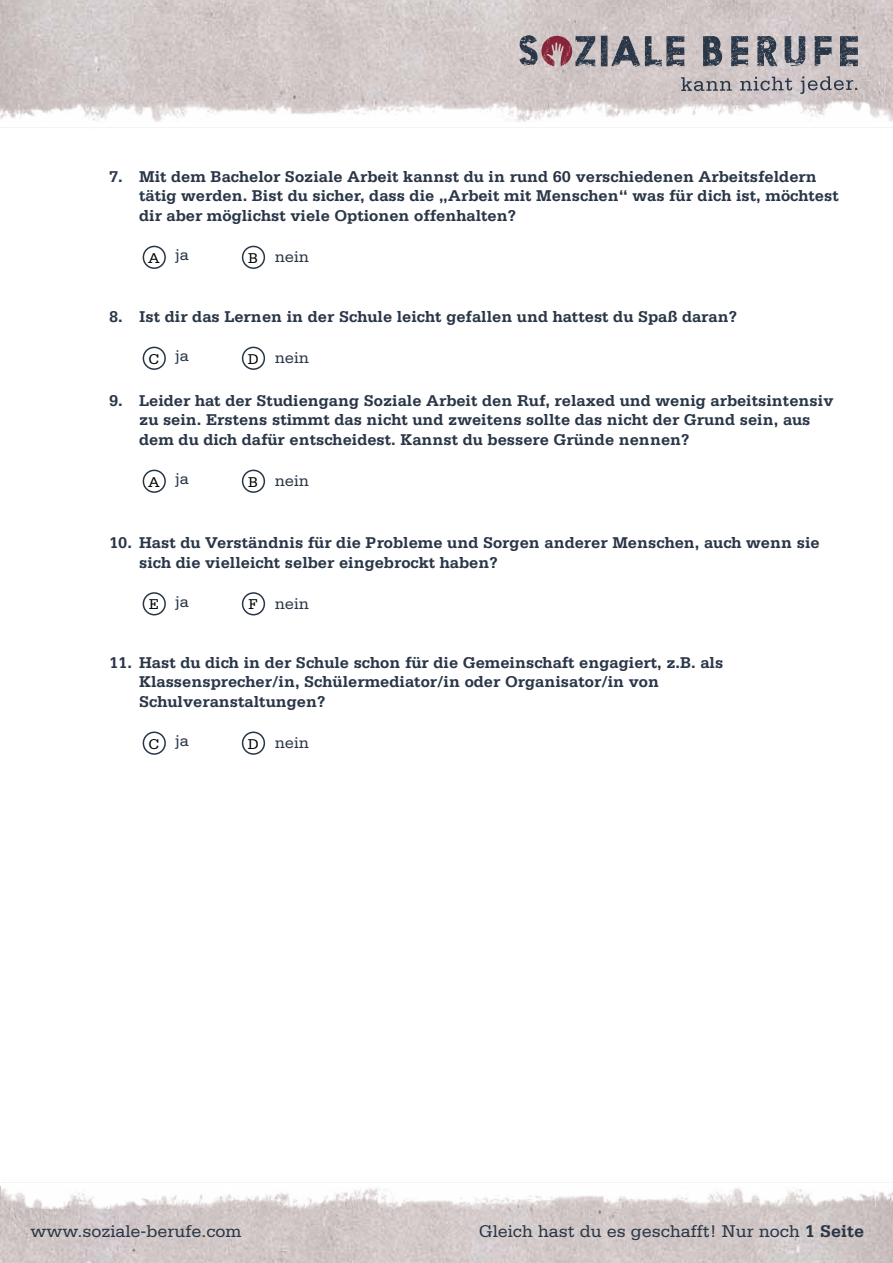
<style>
.page{position:relative;width:893px;height:1263px;background:#fff}
.page>*{position:absolute;margin:0;border:0;box-sizing:border-box;transform-origin:0 0}
.t1{font:18px "Serifa";color:#293647}
.t2{font:700 16.5px/19.8px "Serifa";color:#293647}
.t3{font:16.5px "Serifa";color:#293647}
.s1{font-size:15px;color:#000}
.s2{font-weight:700}
</style>
<div class="page">
<img style="left:0;top:0;width:893px;height:72px">
<img style="left:0;top:72px;width:893px;height:56px">
<svg style="left:681px;top:77px;width:51px;height:14px"></svg>
<svg style="left:740px;top:77px;width:52px;height:14px"></svg>
<svg style="left:800px;top:76px;width:57px;height:18px"></svg>
<svg style="left:519px;top:35px;width:166px;height:32px"></svg>
<svg style="left:703px;top:36px;width:19px;height:31px"></svg>
<svg style="left:731px;top:36px;width:17px;height:31px"></svg>
<svg style="left:757px;top:36px;width:21px;height:31px"></svg>
<svg style="left:784px;top:36px;width:22px;height:30px"></svg>
<svg style="left:814px;top:36px;width:17px;height:31px"></svg>
<svg style="left:840px;top:36px;width:18px;height:31px"></svg>
<img style="left:0;top:1186px;width:893px;height:77px">
<img style="left:2px;top:1182px;width:891px;height:55px">
<div style="left:143px;top:246px;width:23px;height:23px;border:2px solid #293647;border-radius:50%"></div>
<div style="left:242px;top:246px;width:23px;height:23px;border:2px solid #293647;border-radius:50%"></div>
<div style="left:143px;top:347px;width:23px;height:23px;border:2px solid #293647;border-radius:50%"></div>
<div style="left:242px;top:347px;width:23px;height:23px;border:2px solid #293647;border-radius:50%"></div>
<div style="left:143px;top:470px;width:23px;height:23px;border:2px solid #293647;border-radius:50%"></div>
<div style="left:242px;top:470px;width:23px;height:23px;border:2px solid #293647;border-radius:50%"></div>
<div style="left:143px;top:592px;width:23px;height:23px;border:2px solid #293647;border-radius:50%"></div>
<div style="left:242px;top:592px;width:23px;height:23px;border:2px solid #293647;border-radius:50%"></div>
<div style="left:143px;top:731px;width:23px;height:24px;border:2px solid #293647;border-radius:50%"></div>
<div style="left:242px;top:731px;width:23px;height:24px;border:2px solid #293647;border-radius:50%"></div>
<p class="t2" style="left:139px;top:166px;width:701px;text-indent:-30px">7. Mit dem Bachelor Soziale Arbeit kannst du in rund 60 verschiedenen Arbeitsfeldern tätig werden. Bist du sicher, dass die „Arbeit mit Menschen“ was für dich ist, möchtest dir aber möglichst viele Optionen offenhalten?</p>
<p class="t3" style="left:148px;top:246px;width:42px"><sub>A</sub> ja</p>
<p class="t3" style="left:248px;top:248px;width:62px"><span class="s1">b</span> nein</p>
<p class="t2" style="left:109px;top:307px;width:629px">8. Ist dir das Lernen in der Schule leicht gefallen und hattest du Spaß daran?</p>
<p class="t3" style="left:148px;top:347px;width:42px"><sub>c</sub> ja</p>
<p class="t3" style="left:248px;top:349px;width:63px"><span class="s1">d</span> nein</p>
<p class="t2" style="left:139px;top:390px;width:696px;text-indent:-30px">9. Leider hat der Studiengang Soziale Arbeit den Ruf, relaxed und wenig arbeitsintensiv zu sein. Erstens stimmt das nicht und zweitens sollte das nicht der Grund sein, aus dem du dich dafür entscheidest. Kannst du bessere Gründe nennen?</p>
<p class="t3" style="left:148px;top:470px;width:42px"><sub>a</sub> ja</p>
<p class="t3" style="left:248px;top:472px;width:62px"><span class="s1">b</span> nein</p>
<p class="t2" style="left:139px;top:533px;width:682px;text-indent:-30px">10. Hast du Verständnis für die Probleme und Sorgen anderer Menschen, auch wenn sie sich die vielleicht selber eingebrockt haben?</p>
<p class="t3" style="left:149px;top:592px;width:42px"><sub>e</sub> ja</p>
<p class="t3" style="left:248px;top:594px;width:62px"><span class="s1">f</span> nein</p>
<p class="t2" style="left:139px;top:652px;width:586px;text-indent:-30px">11. Hast du dich in der Schule schon für die Gemeinschaft engagiert, z.B. als<br>Klassensprecher/in, Schülermediator/in oder Organisator/in von<br>Schulveranstaltungen?</p>
<p class="t3" style="left:148px;top:732px;width:42px"><sub>c</sub> ja</p>
<p class="t3" style="left:248px;top:734px;width:63px"><span class="s1">d</span> nein</p>
<p class="t1" style="left:30px;top:1221px;width:213px">www.soziale-berufe.com</p>
<p class="t1" style="left:479px;top:1221px;width:387px">Gleich hast du es geschafft! Nur noch <span class="s2">1 Seite</span></p>
</div>
